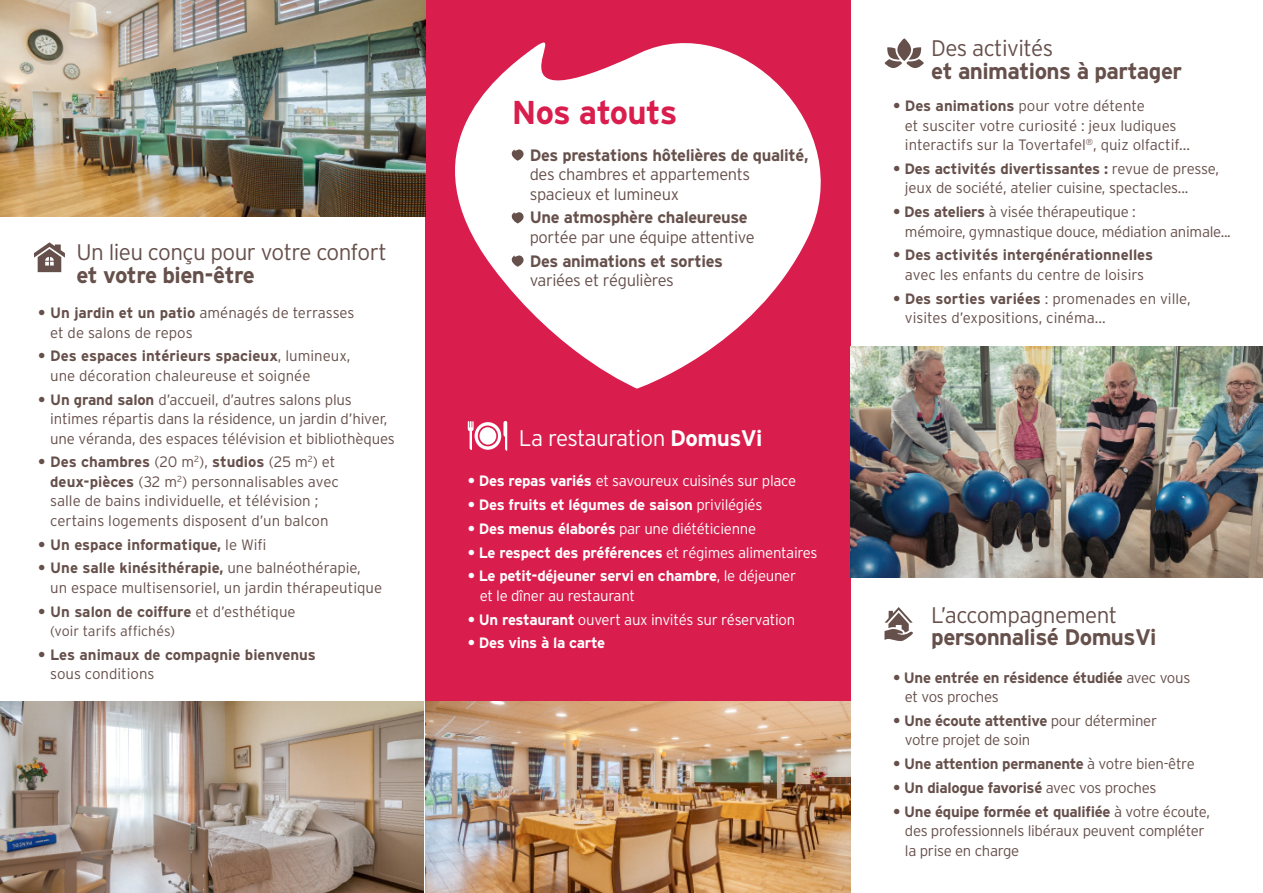
<style>
.page{position:relative;width:1263px;height:893px;background:#fff}
.page>*{position:absolute;margin:0;border:0;box-sizing:border-box;transform-origin:0 0}
.t1{font:700 33px "Interstate";letter-spacing:-.02em;color:#d91d4d}
.t2{font:700 22.5px "Interstate";letter-spacing:-.025em;color:#66504b}
.t3{font:300 22.5px "Interstate";letter-spacing:-.025em;color:#66504b}
.t4{font:300 22.5px "Interstate";letter-spacing:-.025em;color:#fff}
.t5{font:300 16.5px/19.5px "Interstate";letter-spacing:-.02em;color:#66504b}
.t6{font:700 16.5px/19.5px "Interstate";letter-spacing:-.02em;color:#66504b}
.t7{font:300 15px/19.5px "Interstate";letter-spacing:-.01em;color:#66504b}
.t8{font:700 15px/19.5px "Interstate";letter-spacing:-.01em;color:#66504b}
.t9{font:300 15px/19.5px "Interstate";letter-spacing:-.02em;color:#fff}
.t10{font:700 15px "Interstate";letter-spacing:-.02em;color:#fff}
.t11{font:300 14.25px "Interstate";color:#66504b}
.s1{font-weight:700}
.s2{font-weight:300}
</style>
<div class="page">
<svg style="left:884px;top:47px;width:40px;height:21px"></svg>
<svg style="left:897px;top:38px;width:14px;height:23px"></svg>
<svg style="left:884px;top:607px;width:29px;height:34px"></svg>
<div style="left:425px;top:0;width:425px;height:702px;background:#d91d4d"></div>
<img style="left:425px;top:702px;width:425px;height:191px">
<img style="left:0;top:0;width:425px;height:217px">
<img style="left:0;top:702px;width:423px;height:191px">
<svg style="left:406px;top:8px;width:456px;height:381px;fill:#fff"></svg>
<svg style="left:510px;top:148px;width:15px;height:13px"></svg>
<svg style="left:510px;top:211px;width:15px;height:12px"></svg>
<svg style="left:510px;top:254px;width:15px;height:13px"></svg>
<svg style="left:34px;top:242px;width:31px;height:30px"></svg>
<svg style="left:468px;top:421px;width:39px;height:30px"></svg>
<div style="left:479px;top:427px;width:17px;height:18px;background:#fff;border-radius:50%"></div>
<img style="left:850px;top:347px;width:413px;height:230px">
<p class="t3" style="left:77px;top:239px;width:312px">Un lieu conçu pour votre confort</p>
<p class="t2" style="left:77px;top:261px;width:180px">et votre bien-être</p>
<p class="t7" style="left:50px;top:303px;width:306px;text-indent:-12px"><span class="s1">• Un jardin et un patio</span> aménagés de terrasses et de salons de repos</p>
<p class="t7" style="left:50px;top:346px;width:302px;text-indent:-12px"><span class="s1">• Des espaces intérieurs spacieux</span>, lumineux, une décoration chaleureuse et soignée</p>
<p class="t7" style="left:50px;top:389px;width:346px;text-indent:-12px"><span class="s1">• Un grand salon</span> d’accueil, d’autres salons plus intimes répartis dans la résidence, un jardin d’hiver, une véranda, des espaces télévision et bibliothèques</p>
<p class="t7" style="left:50px;top:452px;width:290px;text-indent:-12px"><span class="s1">• Des chambres</span> (20 m<sup>2</sup>), <span class="s1">studios</span> (25 m<sup>2</sup>) et <span class="s1">deux-pièces</span> (32 m<sup>2</sup>) personnalisables avec salle de bains individuelle, et télévision ; certains logements disposent d’un balcon</p>
<p class="t8" style="left:38px;top:535px;width:230px">• Un espace informatique, <span class="s2">le Wifi</span></p>
<p class="t7" style="left:50px;top:558px;width:333px;text-indent:-12px"><span class="s1">• Une salle kinésithérapie,</span> une balnéothérapie,<br>un espace multisensoriel, un jardin thérapeutique</p>
<p class="t8" style="left:38px;top:602px;width:259px">• Un salon de coiffure <span class="s2">et d’esthétique</span></p>
<p class="t11" style="left:50px;top:622px;width:127px">(voir tarifs affichés)</p>
<p class="t8" style="left:50px;top:645px;width:267px;text-indent:-12px">• Les animaux de compagnie bienvenus <span class="s2">sous conditions</span></p>
<p class="t1" style="left:512px;top:93px;width:167px">Nos atouts</p>
<p class="t5" style="left:530px;top:145px;width:280px"><span class="s1">Des prestations hôtelières de qualité, </span>des chambres et appartements spacieux et lumineux</p>
<p class="t5" style="left:530px;top:208px;width:227px"><span class="s1">Une atmosphère chaleureuse </span>portée par une équipe attentive</p>
<p class="t6" style="left:530px;top:251px;width:195px">Des animations et sorties <span class="s2">variées et régulières</span></p>
<p class="t4" style="left:519px;top:425px;width:245px">La restauration <span class="s1">DomusVi</span></p>
<p class="t9" style="left:468px;top:471px;width:330px"><span class="s1">• Des repas variés</span> et savoureux cuisinés sur place</p>
<p class="t10" style="left:468px;top:496px;width:296px">• Des fruits et légumes de saison <span class="s2">privilégiés</span></p>
<p class="t9" style="left:468px;top:519px;width:290px"><span class="s1">• Des menus élaborés</span> par une diététicienne</p>
<p class="t10" style="left:468px;top:543px;width:351px">• Le respect des préférences <span class="s2">et régimes alimentaires</span></p>
<p class="t9" style="left:480px;top:566px;width:318px;text-indent:-12px"><span class="s1">• Le petit-déjeuner servi en chambre</span>, le déjeuner et le dîner au restaurant</p>
<p class="t9" style="left:468px;top:609px;width:329px"><span class="s1">• Un restaurant</span> ouvert aux invités sur réservation</p>
<p class="t10" style="left:468px;top:634px;width:139px">• Des vins à la carte</p>
<p class="t3" style="left:931px;top:35px;width:124px">Des activités</p>
<p class="t2" style="left:931px;top:57px;width:252px">et animations à partager</p>
<p class="t7" style="left:905px;top:96px;width:286px;text-indent:-12px"><span class="s1">• Des animations</span> pour votre détente<br>et susciter votre curiosité : jeux ludiques interactifs sur la Tovertafel<sup>®</sup>, quiz olfactif...</p>
<p class="t7" style="left:905px;top:159px;width:316px;text-indent:-12px"><span class="s1">• Des activités divertissantes :</span> revue de presse, jeux de société, atelier cuisine, spectacles...</p>
<p class="t7" style="left:905px;top:202px;width:327px;text-indent:-12px"><span class="s1">• Des ateliers</span> à visée thérapeutique :<br>mémoire, gymnastique douce, médiation animale...</p>
<p class="t8" style="left:893px;top:245px;width:262px;text-align:center">• Des activités intergénérationnelles <span class="s2">avec les enfants du centre de loisirs</span></p>
<p class="t7" style="left:905px;top:288px;width:287px;text-indent:-12px"><span class="s1">• Des sorties variées</span> : promenades en ville, visites d’expositions, cinéma...</p>
<p class="t3" style="left:931px;top:601px;width:187px">L’accompagnement</p>
<p class="t2" style="left:931px;top:624px;width:227px">personnalisé DomusVi</p>
<p class="t8" style="left:905px;top:668px;width:287px;text-indent:-12px">• Une entrée en résidence étudiée <span class="s2">avec vous et vos proches</span></p>
<p class="t7" style="left:905px;top:711px;width:254px;text-indent:-12px"><span class="s1">• Une écoute attentive</span> pour déterminer votre projet de soin</p>
<p class="t8" style="left:893px;top:754px;width:303px">• Une attention permanente <span class="s2">à votre bien-être</span></p>
<p class="t8" style="left:893px;top:778px;width:265px">• Un dialogue favorisé <span class="s2">avec vos proches</span></p>
<p class="t7" style="left:905px;top:802px;width:306px;text-indent:-12px"><span class="s1">• Une équipe formée et qualifiée</span> à votre écoute, des professionnels libéraux peuvent compléter la prise en charge</p>
</div>
